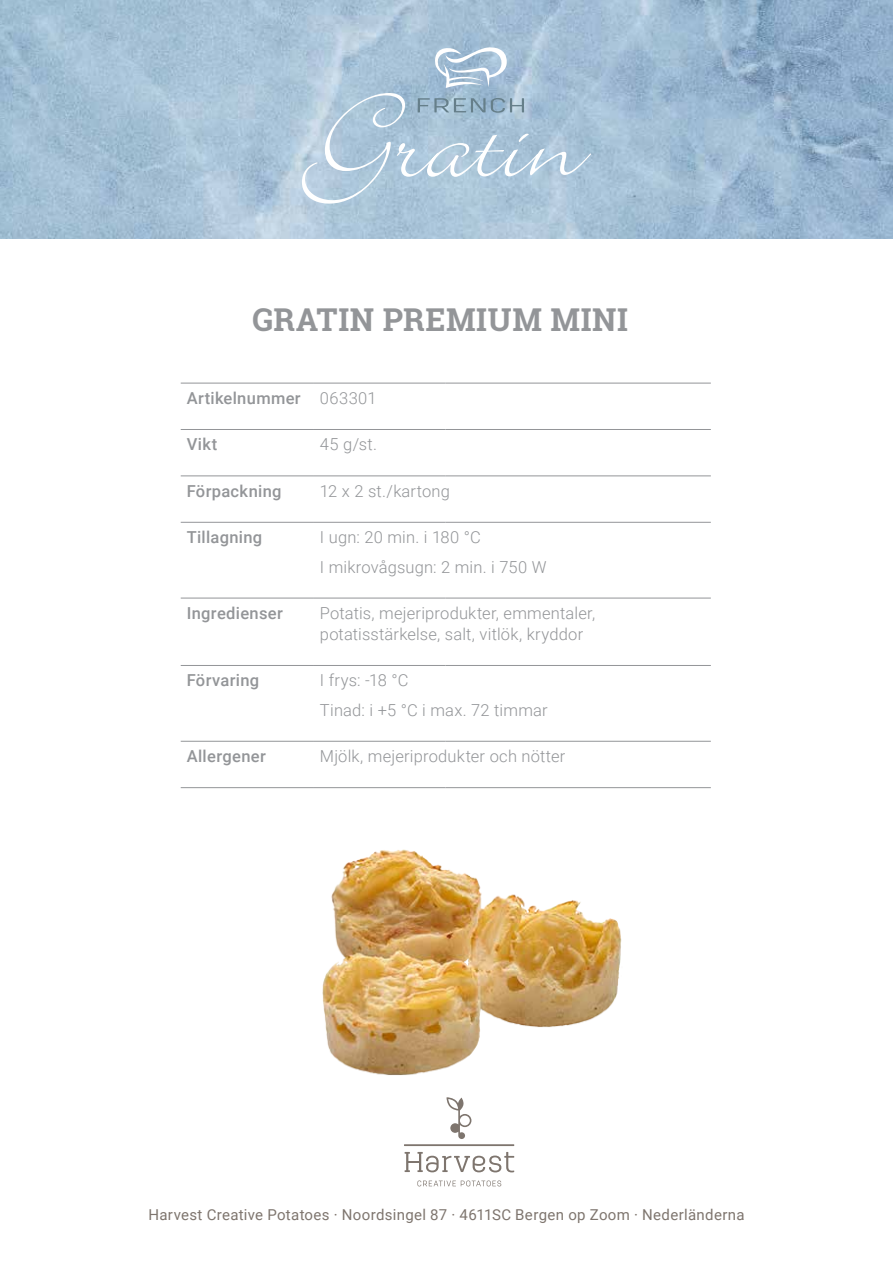
<style>
.page{position:relative;width:893px;height:1263px;background:#fff}
.page>*{position:absolute;margin:0;border:0;box-sizing:border-box;transform-origin:0 0}
.t1{font:700 31.5px "Roboto Slab";letter-spacing:.02em;color:#939598}
.t2{font:300 16.5px/29.4px "Roboto";letter-spacing:.01em;color:#939598}
.t3{font:500 16.5px "Roboto";letter-spacing:.02em;color:#939598}
.t4{font:15px "Roboto";letter-spacing:.02em;color:#7e756e}
.s1{font-weight:300}
</style>
<div class="page">
<hr style="left:181px;top:429px;width:133px;height:1px;background:#939598">
<hr style="left:314px;top:429px;width:131px;height:1px;background:#939598">
<hr style="left:445px;top:429px;width:266px;height:1px;background:#939598">
<hr style="left:181px;top:475px;width:133px;height:1px;background:#939598">
<hr style="left:314px;top:475px;width:131px;height:1px;background:#939598">
<hr style="left:445px;top:475px;width:266px;height:1px;background:#939598">
<hr style="left:181px;top:522px;width:133px;height:1px;background:#939598">
<hr style="left:314px;top:522px;width:131px;height:1px;background:#939598">
<hr style="left:445px;top:522px;width:266px;height:1px;background:#939598">
<hr style="left:181px;top:598px;width:133px;height:1px;background:#939598">
<hr style="left:314px;top:598px;width:131px;height:1px;background:#939598">
<hr style="left:445px;top:598px;width:266px;height:1px;background:#939598">
<hr style="left:181px;top:665px;width:133px;height:1px;background:#939598">
<hr style="left:314px;top:665px;width:131px;height:1px;background:#939598">
<hr style="left:445px;top:665px;width:266px;height:1px;background:#939598">
<hr style="left:181px;top:741px;width:133px;height:1px;background:#939598">
<hr style="left:314px;top:741px;width:131px;height:1px;background:#939598">
<hr style="left:445px;top:741px;width:266px;height:1px;background:#939598">
<hr style="left:181px;top:383px;width:133px;height:1px;background:#939598">
<hr style="left:314px;top:383px;width:131px;height:1px;background:#939598">
<hr style="left:445px;top:383px;width:266px;height:1px;background:#939598">
<hr style="left:181px;top:787px;width:133px;height:1px;background:#939598">
<hr style="left:445px;top:787px;width:266px;height:1px;background:#939598">
<img style="left:274px;top:787px;width:392px;height:289px">
<img style="left:0;top:0;width:893px;height:238px">
<svg style="left:302px;top:46px;width:289px;height:158px;background:#aec6d9"></svg>
<svg style="left:405px;top:1152px;width:109px;height:20px"></svg>
<svg style="left:417px;top:1180px;width:84px;height:6px"></svg>
<svg style="left:404px;top:1097px;width:110px;height:49px"></svg>
<h1 class="t1" style="left:252px;top:298px;width:377px">GRATIN PREMIUM MINI</h1>
<p class="t3" style="left:187px;top:387px;width:191px">Artikelnummer <span class="s1">063301</span></p>
<p class="t3" style="left:187px;top:433px;width:32px">Vikt</p>
<p class="t2" style="left:320px;top:429px;width:59px">45 g/st.</p>
<p class="t3" style="left:187px;top:479px;width:96px">Förpackning</p>
<p class="t2" style="left:320px;top:476px;width:132px">12 x 2 st./kartong</p>
<p class="t3" style="left:187px;top:526px;width:77px">Tillagning</p>
<p class="t2" style="left:320px;top:522px;width:228px">I ugn: 20 min. i 180 °C<br>I mikrovågsugn: 2 min. i 750 W</p>
<p class="t3" style="left:187px;top:601px;width:98px">Ingredienser</p>
<p class="t2" style="left:320px;top:602px;width:277px;line-height:21px">Potatis, mejeriprodukter, emmentaler, potatisstärkelse, salt, vitlök, kryddor</p>
<p class="t3" style="left:187px;top:669px;width:74px">Förvaring</p>
<p class="t2" style="left:320px;top:665px;width:229px">I frys: -18 °C<br>Tinad: i +5 °C i max. 72 timmar</p>
<p class="t3" style="left:187px;top:745px;width:81px">Allergener</p>
<p class="t2" style="left:320px;top:741px;width:247px">Mjölk, mejeriprodukter och nötter</p>
<p class="t4" style="left:148px;top:1204px;width:598px">Harvest Creative Potatoes · Noordsingel 87 · 4611SC Bergen op Zoom · Nederländerna</p>
</div>
